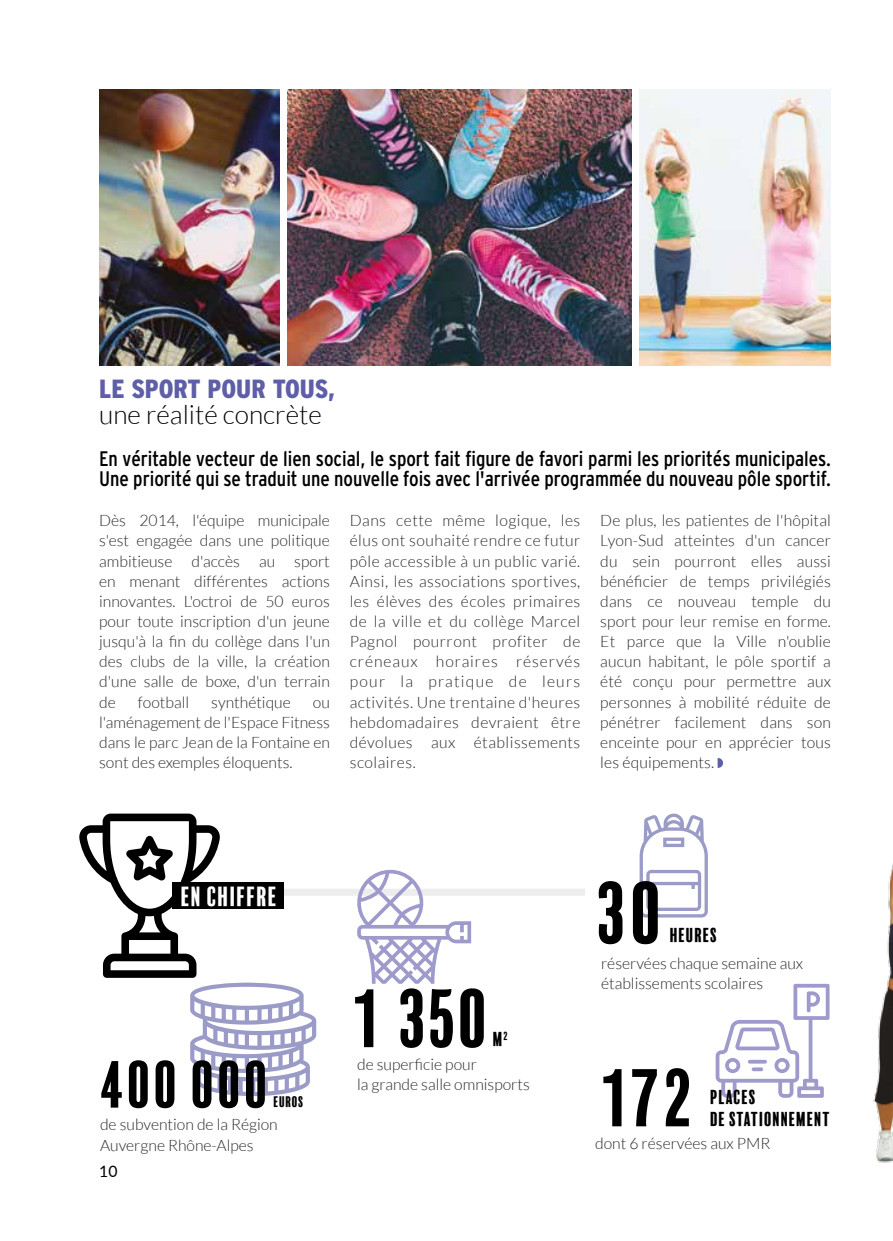
<style>
.page{position:relative;width:893px;height:1241px;background:#fff}
.page>*{position:absolute;margin:0;border:0;box-sizing:border-box;transform-origin:0 0}
.t1{font:79.62px "Balboa Plus Fill";color:#000}
.t2{font:75.08px "Balboa Plus Fill";color:#000}
.t3{font:74.2px "Balboa Plus Fill";color:#000}
.t4{font:60.38px "Balboa Plus Fill";color:#000}
.t5{font:300 26.25px "Lato";color:#000}
.t6{font:900 condensed 26.25px "Interstate";color:#5e5fa7}
.t7{font:25.38px "Balboa Plus Fill";color:#fff}
.t8{font:condensed 21px/20.1px "Interstate";color:#000}
.t9{font:18.55px/22.2px "Balboa Plus Fill";color:#000}
.t10{font:300 15.75px/20.1px "Lato";color:#282827;text-align:justify}
.t11{font:15.75px "Lato";color:#000}
.t12{font:14px "Balboa Plus Fill";color:#000}
</style>
<div class="page">
<svg style="left:716px;top:1020px;width:47px;height:77px"></svg>
<svg style="left:640px;top:813px;width:68px;height:104px"></svg>
<img style="left:99px;top:89px;width:180px;height:276px">
<svg style="left:79px;top:813px;width:237px;height:282px"></svg>
<svg style="left:718px;top:758px;width:5px;height:9px"></svg>
<div style="left:189px;top:888px;width:396px;height:7px;background:#ededed"></div>
<div style="left:172px;top:882px;width:112px;height:26px;background:#000"></div>
<svg style="left:773px;top:365px;width:51px;height:1px"></svg>
<svg style="left:354px;top:869px;width:117px;height:114px"></svg>
<img style="left:288px;top:89px;width:343px;height:276px">
<img style="left:640px;top:89px;width:191px;height:276px">
<img style="left:763px;top:864px;width:130px;height:299px">
<h3 class="t6" style="left:99px;top:374px;width:237px">LE SPORT POUR TOUS,</h3>
<h3 class="t5" style="left:99px;top:400px;width:224px">une réalité concrète</h3>
<h3 class="t8" style="left:99px;top:448px;width:733px">En véritable vecteur de lien social, le sport fait figure de favori parmi les priorités municipales.<br>Une priorité qui se traduit une nouvelle fois avec l'arrivée programmée du nouveau pôle sportif.</h3>
<p class="t10" style="left:99px;top:510px;width:232px">Dès 2014, l'équipe municipale s'est engagée dans une politique ambitieuse d'accès au sport en menant différentes actions innovantes. L'octroi de 50 euros pour toute inscription d'un jeune jusqu'à la fin du collège dans l'un des clubs de la ville, la création d'une salle de boxe, d'un terrain de</p>
<p class="t10" style="left:138px;top:691px;width:53px">football</p>
<p class="t10" style="left:211px;top:691px;width:81px">synthétique</p>
<p class="t10" style="left:99px;top:691px;width:232px;text-indent:214px">ou l'aménagement de l'Espace Fitness dans le parc Jean de la Fontaine en sont des exemples éloquents.</p>
<p class="t10" style="left:350px;top:510px;width:232px">Dans cette même logique, les élus ont souhaité rendre ce futur pôle accessible à un public varié.<br>Ainsi, les associations sportives, les élèves des écoles primaires de la ville et du collège Marcel Pagnol pourront profiter de créneaux horaires réservés pour la pratique de leurs activités. Une trentaine d'heures hebdomadaires devraient être dévolues aux établissements scolaires.</p>
<p class="t10" style="left:600px;top:510px;width:232px">De plus, les patientes de l'hôpital Lyon-Sud atteintes d'un cancer du sein pourront elles aussi bénéficier de temps privilégiés dans ce nouveau temple du sport pour leur remise en forme.<br>Et parce que la Ville n'oublie aucun habitant, le pôle sportif a été conçu pour permettre aux personnes à mobilité réduite de pénétrer facilement dans son enceinte pour en apprécier tous les équipements.</p>
<h3 class="t7" style="left:181px;top:882px;width:99px">EN CHIFFRE</h3>
<h3 class="t4" style="left:100px;top:1050px;width:172px">400 000</h3>
<p class="t12" style="left:274px;top:1093px;width:32px">EUROS</p>
<p class="t10" style="left:100px;top:1114px;width:179px">de subvention de la Région<br>Auvergne Rhône-Alpes</p>
<p class="t11" style="left:99px;top:1159px;width:20px">10</p>
<h2 class="t2" style="left:352px;top:976px;width:140px">1 350</h2>
<p class="t9" style="left:493px;top:1027px;width:17px">M<sup>2</sup></p>
<p class="t10" style="left:357px;top:1054px;width:174px">de superficie pour<br>la grande salle omnisports</p>
<h1 class="t1" style="left:596px;top:868px;width:71px">30</h1>
<p class="t9" style="left:670px;top:923px;width:49px">HEURES</p>
<p class="t10" style="left:601px;top:953px;width:204px">réservées chaque semaine aux établissements scolaires</p>
<h3 class="t3" style="left:601px;top:1056px;width:97px">172</h3>
<p class="t9" style="left:710px;top:1085px;width:122px">PLACES<br>DE STATIONNEMENT</p>
<p class="t10" style="left:595px;top:1133px;width:177px">dont 6 réservées aux PMR</p>
</div>
